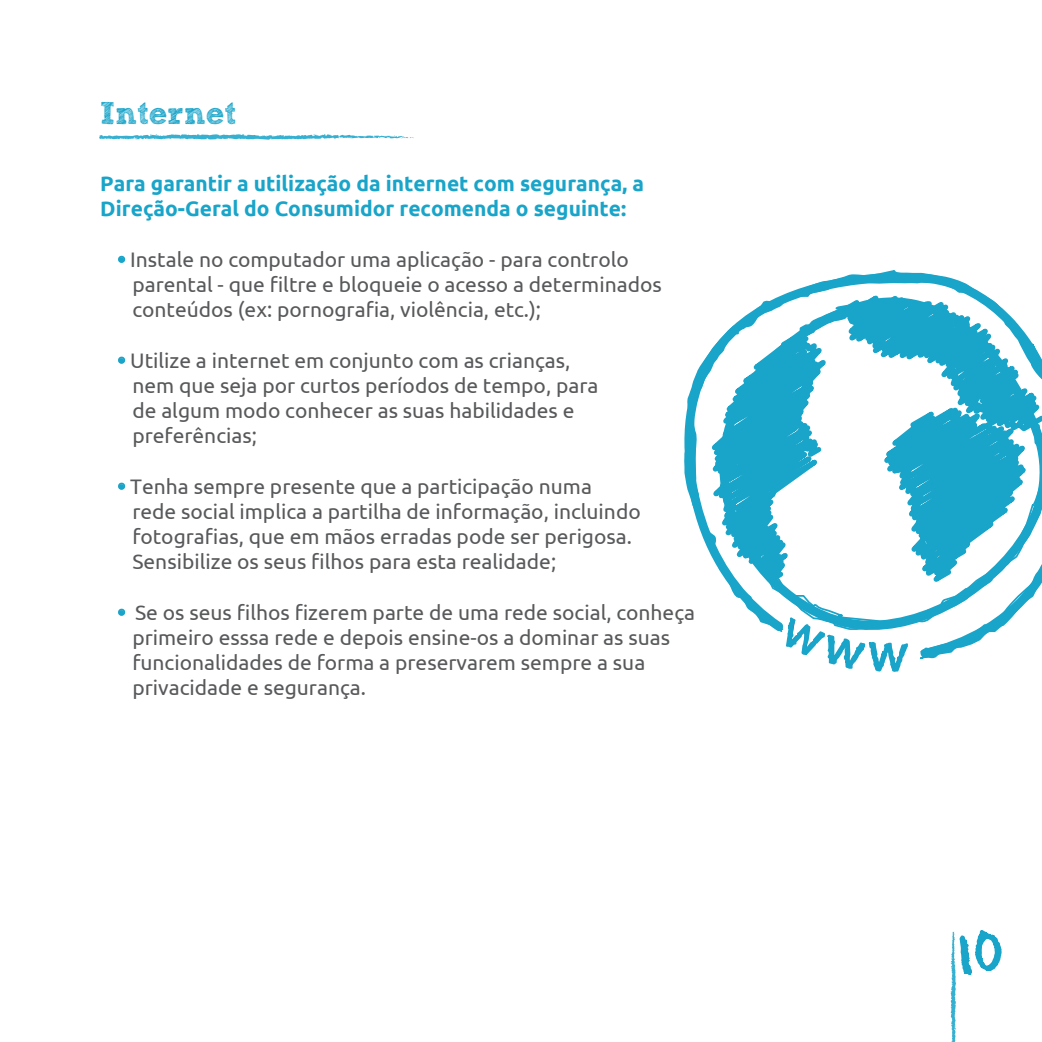
<style>
.page{position:relative;width:1042px;height:1042px;background:#fff}
.page>*{position:absolute;margin:0;border:0;box-sizing:border-box;transform-origin:0 0}
.t1{font:700 31.5px "freeversion Sketch Block";color:#19a4c9}
.t2{font:21px/25.2px "Ubuntu";color:#58595b}
.t3{font:700 21px/25.2px "Ubuntu";color:#19a4c9}
.s1{color:#19a4c9}
</style>
<div class="page">
<svg style="left:950px;top:930px;width:52px;height:112px"></svg>
<svg style="left:99px;top:134px;width:315px;height:6px"></svg>
<svg style="left:118px;top:255px;width:8px;height:8px"></svg>
<svg style="left:118px;top:356px;width:8px;height:8px"></svg>
<svg style="left:118px;top:482px;width:8px;height:8px"></svg>
<svg style="left:118px;top:608px;width:8px;height:8px"></svg>
<svg style="left:684px;top:271px;width:257px;height:343px"></svg>
<svg style="left:755px;top:276px;width:287px;height:396px"></svg>
<h1 class="t1" style="left:100px;top:102px;width:137px">Internet</h1>
<p class="t3" style="left:100px;top:171px;width:545px">Para garantir a utilização da internet com segurança, a<br>Direção-Geral do Consumidor recomenda o seguinte:</p>
<p class="t2" style="left:132px;top:246px;width:531px;text-indent:-15px"><span class="s1">•</span> Instale no computador uma aplicação - para controlo parental - que filtre e bloqueie o acesso a determinados conteúdos (ex: pornografia, violência, etc.);</p>
<p class="t2" style="left:132px;top:347px;width:467px;text-indent:-15px"><span class="s1">•</span> Utilize a internet em conjunto com as crianças, nem que seja por curtos períodos de tempo, para de algum modo conhecer as suas habilidades e preferências;</p>
<p class="t2" style="left:132px;top:473px;width:510px;text-indent:-15px"><span class="s1">•</span> Tenha sempre presente que a participação numa rede social implica a partilha de informação, incluindo fotografias, que em mãos erradas pode ser perigosa.<br>Sensibilize os seus filhos para esta realidade;</p>
<p class="t2" style="left:132px;top:599px;width:564px;text-indent:-15px"><span class="s1">•</span> Se os seus filhos fizerem parte de uma rede social, conheça primeiro esssa rede e depois ensine-os a dominar as suas funcionalidades de forma a preservarem sempre a sua privacidade e segurança.</p>
</div>
